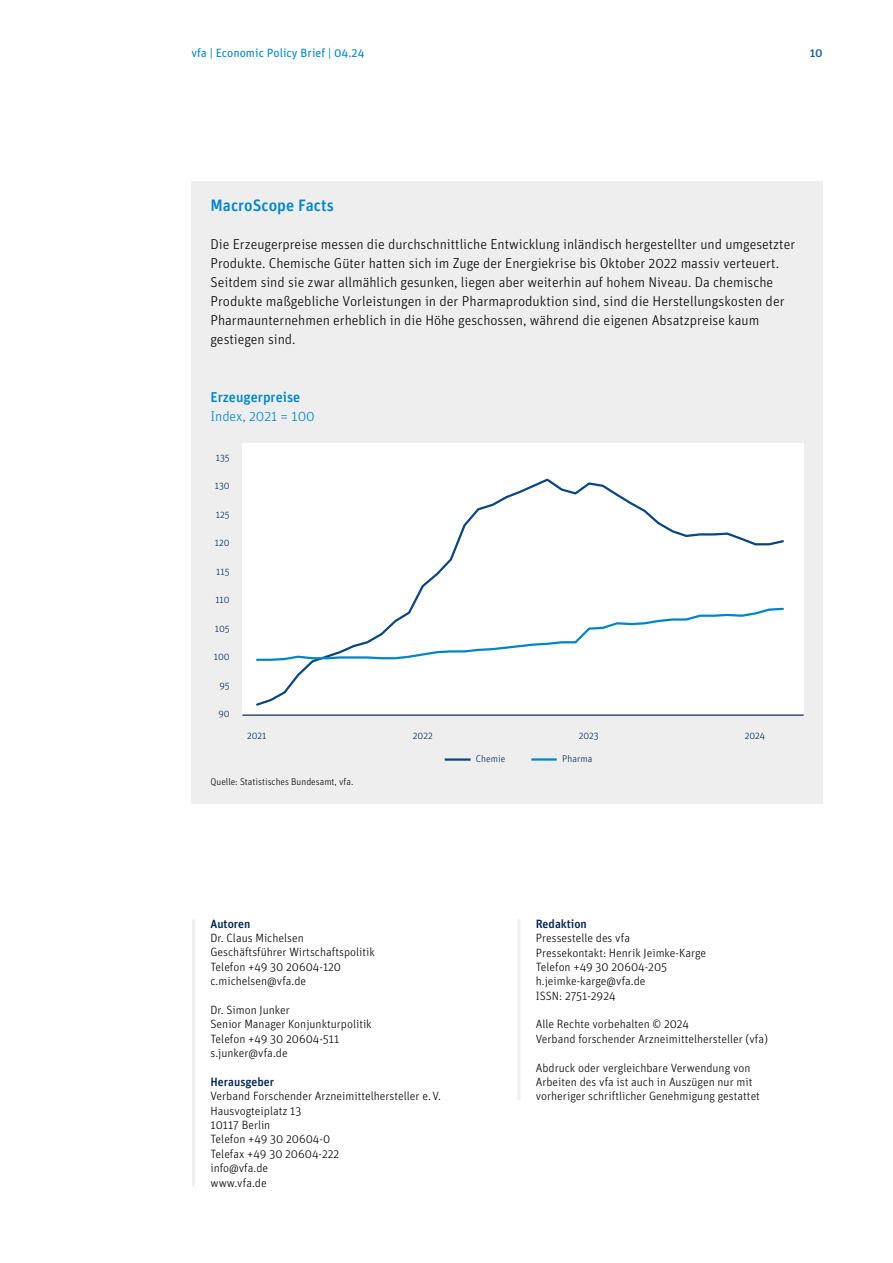
<style>
.page{position:relative;width:893px;height:1263px;background:#fff}
.page>*{position:absolute;margin:0;border:0;box-sizing:border-box;transform-origin:0 0}
.t1{font:500 16.5px "Unit Pro";color:#0085cd}
.t2{font:300 14.25px/19.2px "Unit Pro";color:#000}
.t3{font:500 14.25px "Unit Pro";color:#0085cd}
.t4{font:300 14.25px "Unit Pro";color:#0085cd}
.t5{font:300 12px/14.4px "Unit Pro";color:#000}
.t6{font:12px "Unit Pro";color:#0085cd}
.t7{font:500 12px "Unit Pro";color:#002350}
.t8{font:500 12px "Unit Pro";color:#1d63a6}
.t9{font:300 9.75px "Unit Pro";letter-spacing:.005em;color:#002350}
.t10{font:300 9.75px "Unit Pro";color:#000}
</style>
<div class="page">
<hr style="left:192px;top:919px;width:3px;height:267px;background:#eee">
<hr style="left:517px;top:919px;width:3px;height:181px;background:#eee">
<div style="left:191px;top:182px;width:632px;height:622px;background:#eee"></div>
<div style="left:242px;top:443px;width:562px;height:272px;background:#fff"></div>
<hr style="left:445px;top:758px;width:26px;height:3px;background:#0b4680">
<hr style="left:531px;top:758px;width:26px;height:3px;background:#0085cd">
<hr style="left:242px;top:714px;width:562px;height:2px;background:#002350">
<svg style="left:256px;top:478px;width:528px;height:228px"></svg>
<svg style="left:256px;top:606px;width:528px;height:56px"></svg>
<p class="t6" style="left:191px;top:46px;width:175px">vfa | Economic Policy Brief | 04.24</p>
<p class="t8" style="left:810px;top:46px;width:15px">10</p>
<h1 class="t1" style="left:210px;top:194px;width:125px">MacroScope Facts</h1>
<p class="t2" style="left:210px;top:234px;width:586px">Die Erzeugerpreise messen die durchschnittliche Entwicklung inländisch hergestellter und umgesetzter Produkte. Chemische Güter hatten sich im Zuge der Energiekrise bis Oktober 2022 massiv verteuert.<br>Seitdem sind sie zwar allmählich gesunken, liegen aber weiterhin auf hohem Niveau. Da chemische Produkte maßgebliche Vorleistungen in der Pharmaproduktion sind, sind die Herstellungskosten der Pharmaunternehmen erheblich in die Höhe geschossen, während die eigenen Absatzpreise kaum gestiegen sind.</p>
<p class="t3" style="left:210px;top:388px;width:91px">Erzeugerpreise</p>
<p class="t4" style="left:210px;top:408px;width:106px">Index, 2021 = 100</p>
<p class="t9" style="left:216px;top:452px;width:16px">135</p>
<p class="t9" style="left:215px;top:480px;width:17px">130</p>
<p class="t9" style="left:216px;top:509px;width:15px">125</p>
<p class="t9" style="left:215px;top:537px;width:16px">120</p>
<p class="t9" style="left:216px;top:566px;width:15px">115</p>
<p class="t9" style="left:215px;top:594px;width:16px">110</p>
<p class="t9" style="left:215px;top:623px;width:17px">105</p>
<p class="t9" style="left:214px;top:651px;width:17px">100</p>
<p class="t9" style="left:219px;top:680px;width:12px">95</p>
<p class="t9" style="left:218px;top:708px;width:13px">90</p>
<p class="t9" style="left:247px;top:730px;width:21px">2021</p>
<p class="t9" style="left:413px;top:730px;width:21px">2022</p>
<p class="t9" style="left:579px;top:730px;width:22px">2023</p>
<p class="t9" style="left:745px;top:730px;width:22px">2024</p>
<p class="t9" style="left:476px;top:753px;width:31px">Chemie</p>
<p class="t9" style="left:562px;top:753px;width:32px">Pharma</p>
<p class="t10" style="left:210px;top:775px;width:144px">Quelle: Statistisches Bundesamt, vfa.</p>
<p class="t7" style="left:210px;top:916px;width:41px">Autoren</p>
<p class="t5" style="left:210px;top:930px;width:166px">Dr. Claus Michelsen<br>Geschäftsführer Wirtschaftspolitik<br>Telefon +49 30 20604-120 c.michelsen@vfa.de</p>
<p class="t5" style="left:210px;top:1002px;width:163px">Dr. Simon Junker<br>Senior Manager Konjunkturpolitik<br>Telefon +49 30 20604-511 s.junker@vfa.de</p>
<p class="t7" style="left:210px;top:1074px;width:65px">Herausgeber</p>
<p class="t5" style="left:210px;top:1089px;width:232px">Verband Forschender Arzneimittelhersteller e.V.<br>Hausvogteiplatz 13<br>10117 Berlin<br>Telefon +49 30 20604-0<br>Telefax +49 30 20604-222<br>info@vfa.de<br>www.vfa.de</p>
<p class="t7" style="left:536px;top:916px;width:53px">Redaktion</p>
<p class="t5" style="left:536px;top:931px;width:172px">Pressestelle des vfa<br>Pressekontakt: Henrik Jeimke-Karge<br>Telefon +49 30 20604-205 h.jeimke-karge@vfa.de<br>ISSN: 2751-2924</p>
<p class="t5" style="left:536px;top:1017px;width:234px">Alle Rechte vorbehalten © 2024<br>Verband forschender Arzneimittelhersteller (vfa)</p>
<p class="t5" style="left:536px;top:1060px;width:226px">Abdruck oder vergleichbare Verwendung von<br>Arbeiten des vfa ist auch in Auszügen nur mit vorheriger schriftlicher Genehmigung gestattet</p>
</div>
